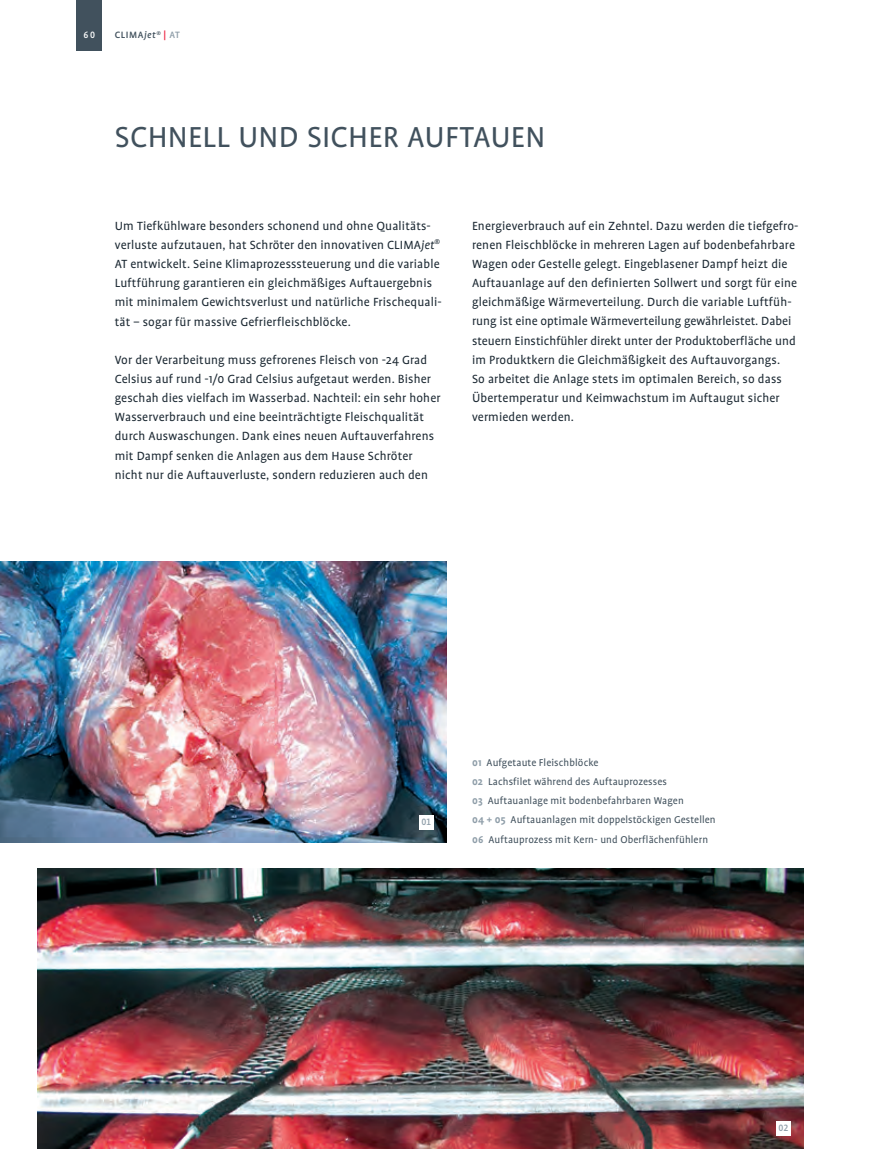
<style>
.page{position:relative;width:893px;height:1149px;background:#fff}
.page>*{position:absolute;margin:0;border:0;box-sizing:border-box;transform-origin:0 0}
.t1{font:33px "Profile";letter-spacing:.005em;color:#41515d}
.t2{font:13.5px/19.2px "Profile";letter-spacing:.01em;color:#1c2933}
.t3{font:11.25px/19.2px "Profile";letter-spacing:.01em;color:#41515d}
.t4{font:500 10.5px "Profile";letter-spacing:.055em;color:#41515d}
.t5{font:500 10.5px "Profile NO";color:#8f9ea9}
.t6{font:500 10.5px "Profile NO";color:#fff}
.s1{font-style:italic}
.s2{color:#ed1a3a}
.s3{color:#8f9ea9}
.s4{font-weight:700;color:#8f9ea9}
</style>
<div class="page">
<div style="left:77px;top:0;width:25px;height:51px;background:#41515d"></div>
<img style="left:37px;top:868px;width:767px;height:280px">
<div style="left:776px;top:1120px;width:15px;height:15px;background:#fff"></div>
<img style="left:0;top:561px;width:446px;height:281px">
<div style="left:419px;top:814px;width:15px;height:15px;background:#fff"></div>
<p class="t6" style="left:83px;top:30px;width:13px">60</p>
<p class="t4" style="left:115px;top:30px;width:67px">CLIMA<span class="s1">jet</span><sup>®</sup> <span class="s2">|</span> <span class="s3">AT</span></p>
<h1 class="t1" style="left:115px;top:120px;width:432px">SCHNELL UND SICHER AUFTAUEN</h1>
<p class="t2" style="left:115px;top:216px;width:328px">Um Tiefkühlware besonders schonend und ohne Qualitäts&shy;verluste aufzutauen, hat Schröter den innovativen CLIMA<span class="s1">jet</span><sup>® </sup>AT entwickelt. Seine Klimaprozesssteuerung und die variable Luftführung garantieren ein gleichmäßiges Auftauergebnis mit minimalem Gewichtsverlust und natürliche Frischequali&shy;tät – sogar für massive Gefrierfleischblöcke.</p>
<p class="t2" style="left:115px;top:350px;width:327px">Vor der Verarbeitung muss gefrorenes Fleisch von -24 Grad Celsius auf rund -1/0 Grad Celsius aufgetaut werden. Bisher geschah dies vielfach im Wasserbad. Nachteil: ein sehr hoher Wasserverbrauch und eine beeinträchtigte Fleischqualität durch Auswaschungen. Dank eines neuen Auftauverfahrens mit Dampf senken die Anlagen aus dem Hause Schröter nicht nur die Auftauverluste, sondern reduzieren auch den</p>
<p class="t2" style="left:472px;top:216px;width:328px">Energieverbrauch auf ein Zehntel. Dazu werden die tiefgefro&shy;renen Fleischblöcke in mehreren Lagen auf bodenbefahrbare Wagen oder Gestelle gelegt. Eingeblasener Dampf heizt die Auftauanlage auf den definierten Sollwert und sorgt für eine gleichmäßige Wärmeverteilung. Durch die variable Luftfüh&shy;rung ist eine optimale Wärmeverteilung gewährleistet. Dabei steuern Einstichfühler direkt unter der Produktoberfläche und im Produktkern die Gleichmäßigkeit des Auftauvorgangs.<br>So arbeitet die Anlage stets im optimalen Bereich, so dass Übertemperatur und Keimwachstum im Auftaugut sicher vermieden werden.</p>
<p class="t5" style="left:421px;top:816px;width:11px">01</p>
<p class="t3" style="left:472px;top:752px;width:245px"><span class="s4">01</span> Aufgetaute Fleischblöcke<br><span class="s4">02</span> Lachsfilet während des Auftauprozesses<br><span class="s4">03</span> Auftauanlage mit bodenbefahrbaren Wagen<br><span class="s4">04 + 05</span> Auftauanlagen mit doppelstöckigen Gestellen <span class="s4">06</span> Auftauprozess mit Kern- und Oberflächenfühlern</p>
<p class="t5" style="left:778px;top:1122px;width:11px">02</p>
</div>
